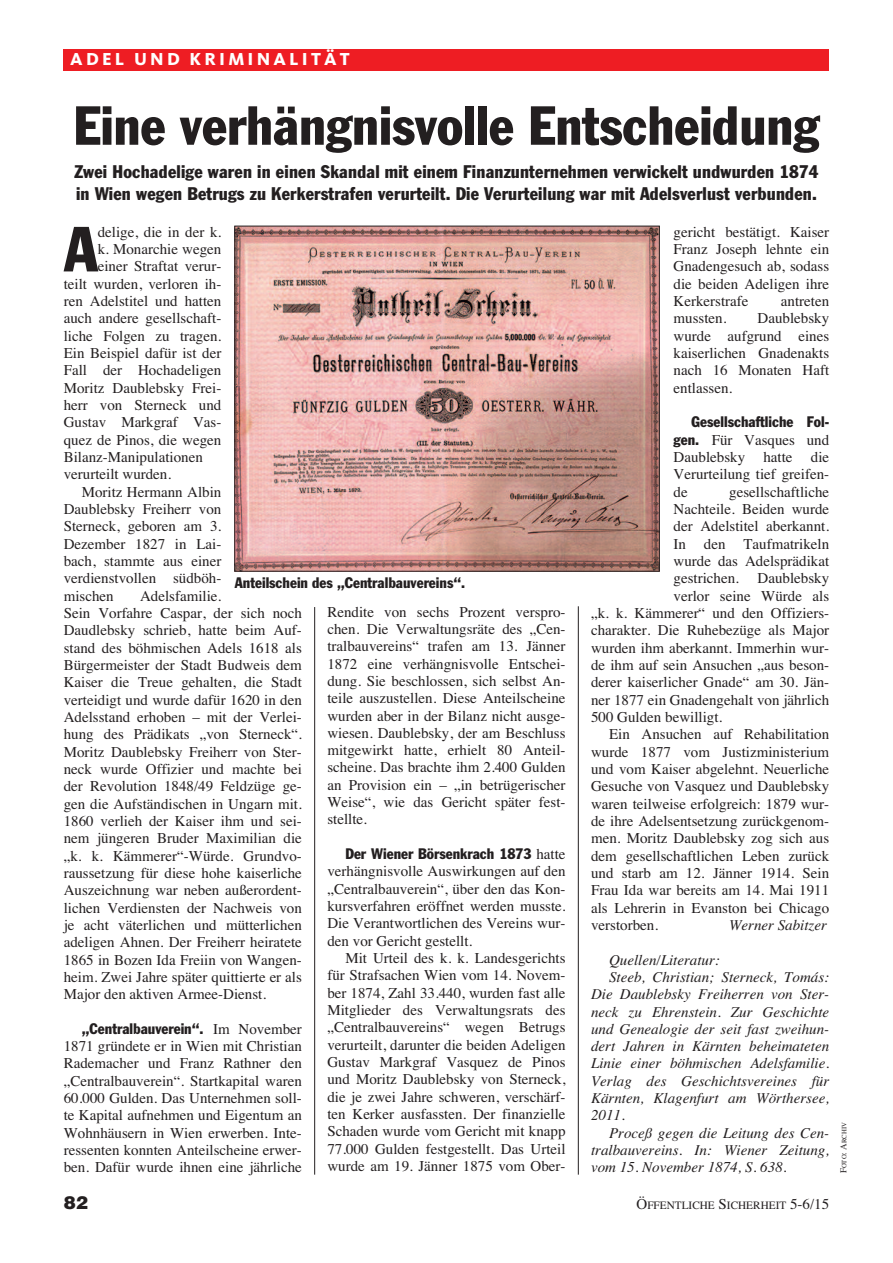
<style>
.page{position:relative;width:893px;height:1263px;background:#fff}
.page>*{position:absolute;margin:0;border:0;box-sizing:border-box;transform-origin:0 0}
.t1{font:condensed 62.55px "Franklin Gothic";color:#231f20}
.t2{font:condensed 54px "Franklin Gothic";color:#231f20}
.t3{font:condensed 18px/21.6px "Franklin Gothic";letter-spacing:.01em;color:#231f20}
.t4{font:800 18px "Kievit";letter-spacing:.175em;color:#fff}
.t5{font:900 18px "Helvetica";color:#231f20}
.t6{font:15px/17.2px "Times";color:#231f20;text-align:justify}
.t7{font:italic 15px "Times";color:#231f20}
.t8{font:condensed 15px "Franklin Gothic";color:#231f20}
.t9{font:11.25px "Times";color:#231f20}
.t10{font:6.75px "Times";color:#231f20}
.s1{font-family:"Times";font-stretch:normal}
.s2{font-family:"Franklin Gothic";font-stretch:condensed}
.s3{font-size:15px}
.s4{font-size:9px}
</style>
<div class="page">
<hr style="left:314px;top:607px;width:1px;height:568px;background:#231f20">
<hr style="left:578px;top:606px;width:1px;height:569px;background:#231f20">
<div style="left:64px;top:49px;width:765px;height:21px;background:#ee1d23"></div>
<img style="left:236px;top:228px;width:422px;height:341px">
<div style="left:234px;top:226px;width:426px;height:345px;border:1px solid #231f20"></div>
<p class="t4" style="left:70px;top:53px;width:281px">ADEL UND KRIMINALITÄT</p>
<h2 class="t2" style="left:74px;top:106px;width:747px">Eine verhängnisvolle Entscheidung</h2>
<p class="t3" style="left:74px;top:162px;width:746px">Zwei Hochadelige waren in einen Skandal mit einem Finanzunternehmen verwickelt undwurden 1874 in Wien wegen Betrugs zu Kerkerstrafen verurteilt. Die Verurteilung war mit Adelsverlust verbunden.</p>
<h1 class="t1" style="left:64px;top:227px;width:35px">A</h1>
<p class="t6" style="left:98px;top:223px;width:125px">delige, die in der k.</p>
<p class="t6" style="left:98px;top:240px;width:125px">k. Monarchie wegen</p>
<p class="t6" style="left:98px;top:258px;width:125px">einer Straftat verur-</p>
<p class="t6" style="left:64px;top:275px;width:159px">teilt wurden, verloren ih-</p>
<p class="t6" style="left:64px;top:292px;width:159px">ren Adelstitel und hatten</p>
<p class="t6" style="left:64px;top:310px;width:159px">auch andere gesellschaft-</p>
<p class="t6" style="left:64px;top:327px;width:159px">liche Folgen zu tragen.</p>
<p class="t6" style="left:64px;top:344px;width:159px">Ein Beispiel dafür ist der</p>
<p class="t6" style="left:64px;top:362px;width:159px">Fall der Hochadeligen</p>
<p class="t6" style="left:64px;top:379px;width:159px">Moritz Daublebsky Frei-</p>
<p class="t6" style="left:64px;top:396px;width:159px">herr von Sterneck und</p>
<p class="t6" style="left:64px;top:414px;width:159px">Gustav Markgraf Vas-</p>
<p class="t6" style="left:64px;top:431px;width:159px">quez de Pinos, die wegen</p>
<p class="t6" style="left:64px;top:448px;width:141px">Bilanz-Manipulationen</p>
<p class="t6" style="left:64px;top:466px;width:109px">verurteilt wurden.</p>
<p class="t6" style="left:82px;top:483px;width:141px">Moritz Hermann Albin</p>
<p class="t6" style="left:64px;top:500px;width:159px">Daublebsky Freiherr von</p>
<p class="t6" style="left:64px;top:517px;width:159px">Sterneck, geboren am 3.</p>
<p class="t6" style="left:64px;top:535px;width:159px">Dezember 1827 in Lai-</p>
<p class="t6" style="left:64px;top:552px;width:159px">bach, stammte aus einer</p>
<p class="t6" style="left:64px;top:569px;width:159px">verdienstvollen südböh-</p>
<p class="t6" style="left:64px;top:587px;width:51px">mischen</p>
<p class="t8" style="left:235px;top:577px;width:232px">Anteilschein des „Centralbauvereins“.</p>
<p class="t6" style="left:64px;top:587px;width:240px;text-align:left;text-indent:76px">Adelsfamilie.<br>Sein Vorfahre Caspar, der sich noch Daudlebsky schrieb, hatte beim Auf&shy;stand des böhmischen Adels 1618 als Bürgermeister der Stadt Budweis dem Kaiser die Treue gehalten, die Stadt verteidigt und wurde dafür 1620 in den Adelsstand erhoben – mit der Verlei&shy;hung des Prädikats „von Sterneck“.<br>Moritz Daublebsky Freiherr von Ster&shy;neck wurde Offizier und machte bei der Revolution 1848/49 Feldzüge ge&shy;gen die Aufständischen in Ungarn mit.<br>1860 verlieh der Kaiser ihm und sei&shy;nem jüngeren Bruder Maximilian die „k. k. Kämmerer“-Würde. Grundvo&shy;raussetzung für diese hohe kaiserliche Auszeichnung war neben außerordent&shy;lichen Verdiensten der Nachweis von je acht väterlichen und mütterlichen adeligen Ahnen. Der Freiherr heiratete 1865 in Bozen Ida Freiin von Wangen&shy;heim. Zwei Jahre später quittierte er als Major den aktiven Armee-Dienst.</p>
<p class="t8" style="left:82px;top:1023px;width:222px">„Centralbauverein“. <span class="s1">Im November</span></p>
<p class="t6" style="left:64px;top:1037px;width:240px">1871 gründete er in Wien mit Christian Rademacher und Franz Rathner den „Centralbauverein“. Startkapital waren 60.000 Gulden. Das Unternehmen soll&shy;te Kapital aufnehmen und Eigentum an Wohnhäusern in Wien erwerben. Inte&shy;ressenten konnten Anteilscheine erwer&shy;ben. Dafür wurde ihnen eine jährliche</p>
<p class="t6" style="left:327px;top:603px;width:240px">Rendite von sechs Prozent verspro&shy;chen. Die Verwaltungsräte des „Cen&shy;tralbauvereins“ trafen am 13. Jänner 1872 eine verhängnisvolle Entschei&shy;dung. Sie beschlossen, sich selbst An&shy;teile auszustellen. Diese Anteilscheine wurden aber in der Bilanz nicht ausge&shy;wiesen. Daublebsky, der am Beschluss mitgewirkt hatte, erhielt 80 Anteil&shy;scheine. Das brachte ihm 2.400 Gulden an Provision ein – „in betrügerischer Weise“, wie das Gericht später fest&shy;stellte.</p>
<p class="t8" style="left:345px;top:848px;width:222px">Der Wiener Börsenkrach 1873 <span class="s1">hatte</span></p>
<p class="t6" style="left:327px;top:863px;width:240px">verhängnisvolle Auswirkungen auf den „Centralbauverein“, über den das Kon&shy;kursverfahren eröffnet werden musste.<br>Die Verantwortlichen des Vereins wur&shy;den vor Gericht gestellt.</p>
<p class="t6" style="left:327px;top:949px;width:240px;text-indent:18px">Mit Urteil des k. k. Landesgerichts für Strafsachen Wien vom 14. Novem&shy;ber 1874, Zahl 33.440, wurden fast alle Mitglieder des Verwaltungsrats des „Centralbauvereins“ wegen Betrugs verurteilt, darunter die beiden Adeligen Gustav Markgraf Vasquez de Pinos und Moritz Daublebsky von Sterneck, die je zwei Jahre schweren, verschärf&shy;ten Kerker ausfassten. Der finanzielle Schaden wurde vom Gericht mit knapp 77.000 Gulden festgestellt. Das Urteil wurde am 19. Jänner 1875 vom Ober-</p>
<p class="t6" style="left:674px;top:223px;width:157px">gericht bestätigt. Kaiser Franz Joseph lehnte ein Gnadengesuch ab, sodass die beiden Adeligen ihre Kerkerstrafe</p>
<p class="t6" style="left:781px;top:292px;width:50px">antreten</p>
<p class="t6" style="left:674px;top:310px;width:157px;text-indent:84px">Daublebsky wurde aufgrund eines kaiserlichen Gnadenakts nach 16 Monaten Haft entlassen.</p>
<p class="t8" style="left:692px;top:417px;width:139px">Gesellschaftliche Fol-</p>
<p class="t6" style="left:674px;top:431px;width:157px"><span class="s2">gen.</span> Für Vasques und Daublebsky hatte die Verurteilung tief greifen&shy;de</p>
<p class="t6" style="left:674px;top:310px;width:54px">mussten.</p>
<p class="t6" style="left:729px;top:483px;width:101px">gesellschaftliche</p>
<p class="t6" style="left:674px;top:500px;width:157px">Nachteile. Beiden wurde</p>
<p class="t6" style="left:674px;top:517px;width:157px">der Adelstitel aberkannt.</p>
<p class="t6" style="left:674px;top:535px;width:157px">In den Taufmatrikeln</p>
<p class="t6" style="left:674px;top:552px;width:157px">wurde das Adelsprädikat</p>
<p class="t6" style="left:674px;top:569px;width:157px">gestrichen. Daublebsky</p>
<p class="t6" style="left:674px;top:587px;width:157px">verlor seine Würde als</p>
<p class="t6" style="left:591px;top:604px;width:240px">„k. k. Kämmerer“ und den Offiziers-</p>
<p class="t6" style="left:591px;top:621px;width:240px">charakter. Die Ruhebezüge als Major</p>
<p class="t6" style="left:591px;top:639px;width:240px">wurden ihm aberkannt. Immerhin wur-</p>
<p class="t6" style="left:591px;top:656px;width:240px">de ihm auf sein Ansuchen „aus beson-</p>
<p class="t6" style="left:591px;top:673px;width:240px">derer kaiserlicher Gnade“ am 30. Jän-</p>
<p class="t6" style="left:591px;top:691px;width:240px">ner 1877 ein Gnadengehalt von jährlich</p>
<p class="t6" style="left:591px;top:708px;width:133px">500 Gulden bewilligt.</p>
<p class="t6" style="left:609px;top:725px;width:222px">Ein Ansuchen auf Rehabilitation</p>
<p class="t6" style="left:591px;top:743px;width:240px">wurde 1877 vom Justizministerium</p>
<p class="t6" style="left:591px;top:760px;width:240px">und vom Kaiser abgelehnt. Neuerliche</p>
<p class="t6" style="left:591px;top:777px;width:240px">Gesuche von Vasquez und Daublebsky</p>
<p class="t6" style="left:591px;top:795px;width:240px">waren teilweise erfolgreich: 1879 wur-</p>
<p class="t6" style="left:591px;top:812px;width:240px">de ihre Adelsentsetzung zurückgenom-</p>
<p class="t6" style="left:591px;top:829px;width:240px">men. Moritz Daublebsky zog sich aus</p>
<p class="t6" style="left:591px;top:847px;width:240px">dem gesellschaftlichen Leben zurück</p>
<p class="t6" style="left:591px;top:864px;width:240px">und starb am 12. Jänner 1914. Sein</p>
<p class="t6" style="left:591px;top:881px;width:240px">Frau Ida war bereits am 14. Mai 1911</p>
<p class="t6" style="left:591px;top:899px;width:240px">als Lehrerin in Evanston bei Chicago</p>
<p class="t6" style="left:591px;top:916px;width:69px">verstorben.</p>
<p class="t7" style="left:729px;top:916px;width:99px">Werner Sabitzer</p>
<p class="t7" style="left:609px;top:950px;width:112px">Quellen/Literatur:</p>
<p class="t7" style="left:609px;top:968px;width:222px">Steeb, Christian; Sterneck, Tomás:</p>
<p class="t7" style="left:591px;top:985px;width:240px">Die Daublebsky Freiherren von Ster-</p>
<p class="t7" style="left:591px;top:1002px;width:240px">neck zu Ehrenstein. Zur Geschichte</p>
<p class="t7" style="left:591px;top:1020px;width:240px">und Genealogie der seit fast zweihun-</p>
<p class="t7" style="left:591px;top:1037px;width:240px">dert Jahren in Kärnten beheimateten</p>
<p class="t7" style="left:591px;top:1054px;width:240px">Linie einer böhmischen Adelsfamilie.</p>
<p class="t7" style="left:591px;top:1072px;width:240px">Verlag des Geschichtsvereines für</p>
<p class="t7" style="left:591px;top:1089px;width:240px">Kärnten, Klagenfurt am Wörthersee,</p>
<p class="t7" style="left:591px;top:1106px;width:35px">2011.</p>
<p class="t7" style="left:609px;top:1124px;width:222px">Proceß gegen die Leitung des Cen-</p>
<p class="t7" style="left:591px;top:1141px;width:240px">tralbauvereins. In: Wiener Zeitung,</p>
<p class="t7" style="left:591px;top:1158px;width:197px">vom 15. November 1874, S. 638.</p>
<p class="t5" style="left:64px;top:1192px;width:26px">82</p>
<p class="t9" style="left:636px;top:1198px;width:194px"><span class="s3">Ö</span>FFENTLICHE <span class="s3">S</span>ICHERHEIT <span class="s3">5-6/15</span></p>
<p class="t10" style="left:840px;top:1173px;width:53px;rotate:-90deg"><span class="s4">F</span>OTO<span class="s4">: A</span>RCHIV</p>
</div>
